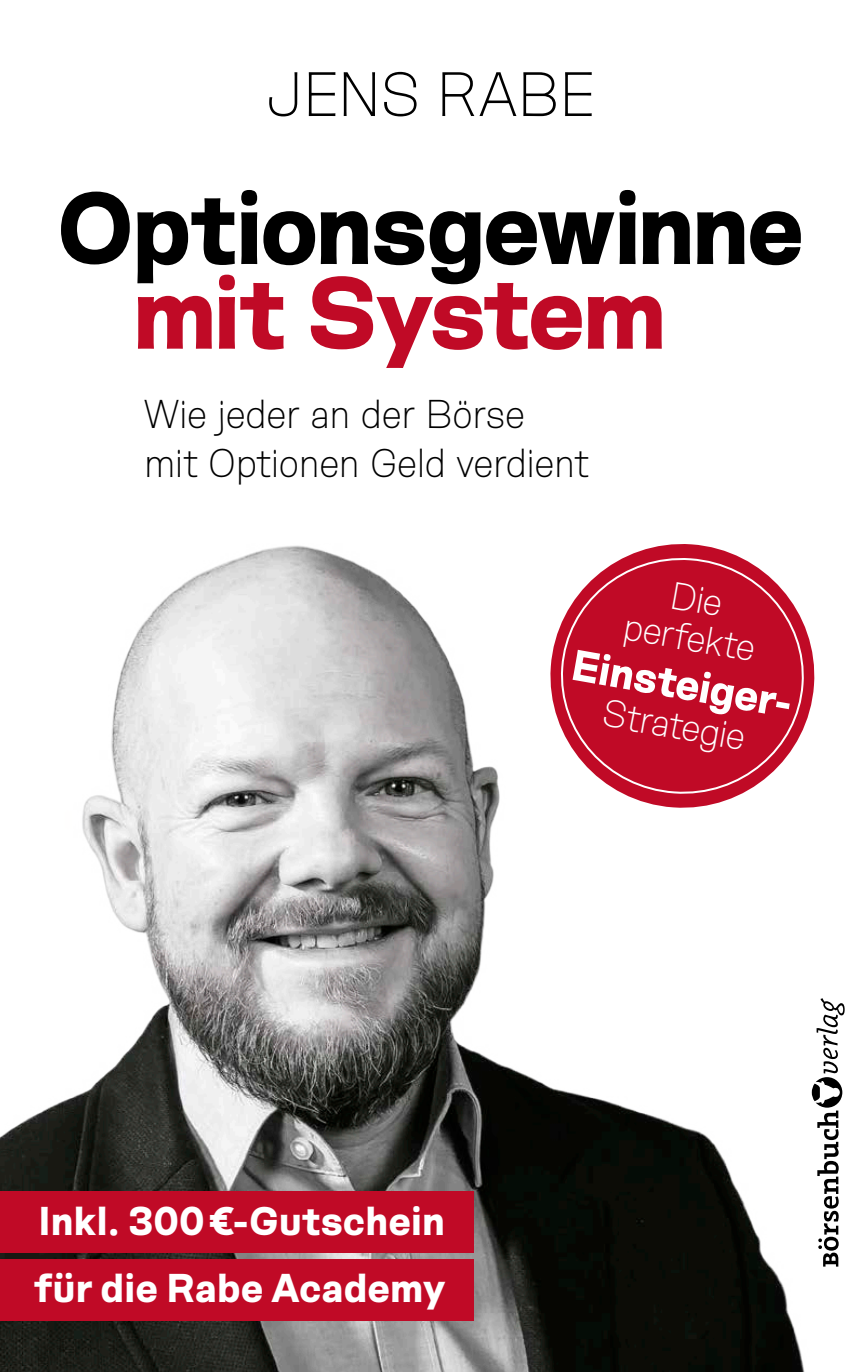
<style>
.page{position:relative;width:862px;height:1372px;background:#fff}
.page>*{position:absolute;margin:0;border:0;box-sizing:border-box;transform-origin:0 0}
.t1{font:700 102.38px "Hope Sans";letter-spacing:-.04em;color:#000}
.t2{font:700 102.38px "Hope Sans";letter-spacing:-.035em;color:#c00a26}
.t3{font:100 62.32px "Hope Sans";letter-spacing:-.02em;color:#000}
.t4{font:700 43.2px "Hope Sans";color:#fff}
.t5{font:100 40.05px/49.1px "Hope Sans";letter-spacing:-.01em;color:#000}
.t6{font:700 40.05px/66.8px "Hope Sans";letter-spacing:-.005em;color:#fff}
.t7{font:100 38.48px/38.5px "Hope Sans";color:#fff;text-align:center}
</style>
<div class="page">
<img style="left:0;top:545px;width:845px;height:826px">
<svg style="left:811px;top:998px;width:33px;height:268px"></svg>
<div style="left:0;top:1258px;width:473px;height:62px;background:#c00a26"></div>
<div style="left:0;top:1191px;width:473px;height:62px;background:#c00a26"></div>
<svg style="left:545px;top:544px;width:273px;height:268px"></svg>
<svg style="left:555px;top:552px;width:253px;height:245px"></svg>
<h2 class="t3" style="left:267px;top:58px;width:329px">JENS RABE</h2>
<h1 class="t1" style="left:56px;top:169px;width:749px">Optionsgewinne</h1>
<h1 class="t2" style="left:131px;top:253px;width:538px">mit System</h1>
<p class="t5" style="left:144px;top:390px;width:446px">Wie jeder an der Börse<br>mit Optionen Geld verdient</p>
<p class="t7" style="left:633px;top:568px;width:135px;rotate:10deg">Die perfekte</p>
<p class="t4" style="left:575px;top:639px;width:230px;rotate:10deg">Einsteiger-</p>
<p class="t7" style="left:606px;top:693px;width:146px;rotate:10deg">Strategie</p>
<p class="t6" style="left:34px;top:1187px;width:412px">Inkl. 300€-Gutschein für die Rabe Academy</p>
</div>
